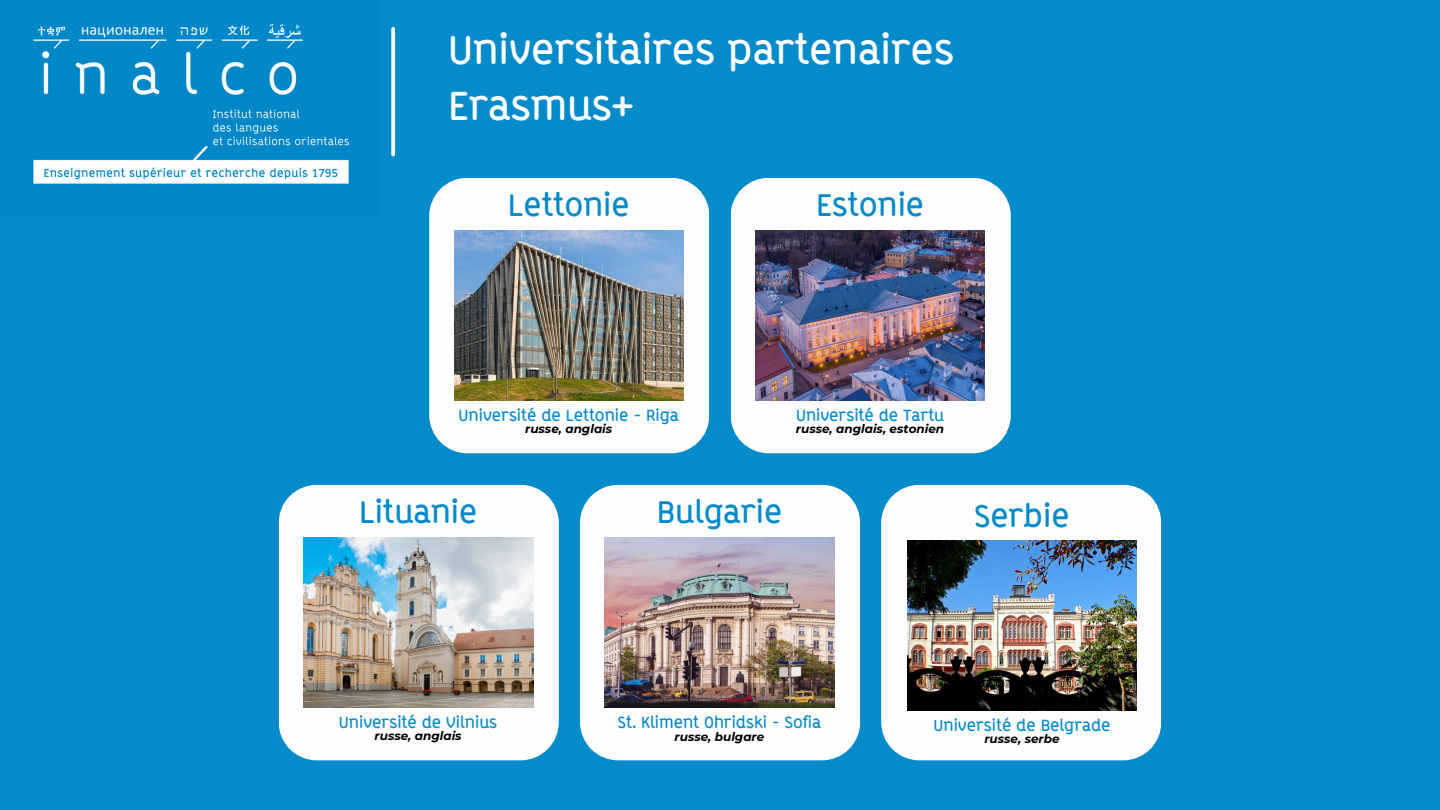
<style>
.page{position:relative;width:1440px;height:810px;background:#058bc9}
.page>*{position:absolute;margin:0;border:0;box-sizing:border-box;transform-origin:0 0}
.t1{font:700 40px/55.5px "ABB Line";color:#feffff}
.t2{font:700 31px "ABB Line";color:#058bc9}
.t3{font:700 16px "ABB Line";color:#058bc9}
.t4{font:italic 700 12px "Montserrat";color:#000}
</style>
<div class="page">
<img style="left:33px;top:23px;width:316px;height:161px">
<svg style="left:391px;top:29px;width:4px;height:126px"></svg>
<div style="left:429px;top:178px;width:280px;height:275px;background:#fefefe"></div>
<img style="left:454px;top:231px;width:230px;height:170px">
<div style="left:731px;top:178px;width:279px;height:275px;background:#fefefe"></div>
<img style="left:755px;top:231px;width:230px;height:170px">
<div style="left:279px;top:485px;width:279px;height:275px;background:#fefefe"></div>
<img style="left:304px;top:538px;width:229px;height:170px">
<div style="left:580px;top:485px;width:280px;height:275px;background:#fefefe"></div>
<img style="left:605px;top:538px;width:229px;height:170px">
<div style="left:881px;top:485px;width:280px;height:275px;background:#fefefe"></div>
<img style="left:907px;top:541px;width:230px;height:170px">
<p class="t1" style="left:448px;top:22px;width:507px">Universitaires partenaires<br>Erasmus+</p>
<h2 class="t2" style="left:508px;top:187px;width:123px">Lettonie</h2>
<p class="t2" style="left:816px;top:187px;width:109px">Estonie</p>
<p class="t3" style="left:459px;top:406px;width:222px">Université de Lettonie - Riga</p>
<h3 class="t4" style="left:525px;top:421px;width:89px">russe, anglais</h3>
<h2 class="t3" style="left:796px;top:406px;width:150px">Université de Tartu</h2>
<p class="t4" style="left:796px;top:421px;width:150px">russe, anglais, estonien</p>
<h3 class="t2" style="left:359px;top:494px;width:120px">Lituanie</h3>
<p class="t2" style="left:657px;top:494px;width:127px">Bulgarie</p>
<p class="t2" style="left:975px;top:497px;width:96px">Serbie</p>
<p class="t3" style="left:339px;top:713px;width:160px">Université de Vilnius</p>
<h2 class="t4" style="left:375px;top:728px;width:89px">russe, anglais</h2>
<h3 class="t3" style="left:618px;top:713px;width:205px">St. Kliment Ohridski - Sofia</h3>
<p class="t4" style="left:675px;top:729px;width:91px">russe, bulgare</p>
<h3 class="t3" style="left:934px;top:716px;width:178px">Université de Belgrade</h3>
<p class="t4" style="left:984px;top:731px;width:77px">russe, serbe</p>
</div>
